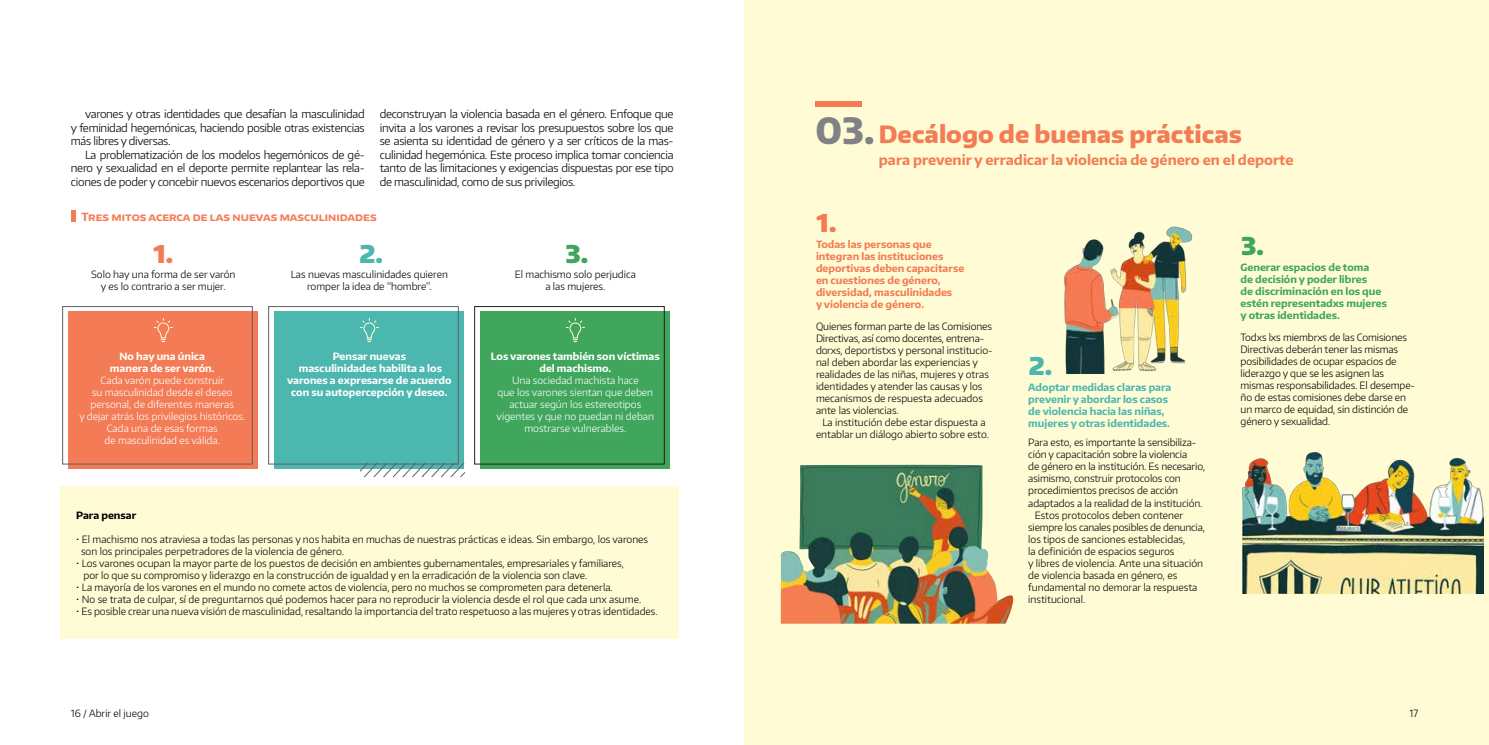
<style>
.page{position:relative;width:1489px;height:745px;background:#fff}
.page>*{position:absolute;margin:0;border:0;box-sizing:border-box;transform-origin:0 0}
.t1{font:800 36.25px "Encode Sans";color:#808285}
.t2{font:900 24.5px "Encode Sans";color:#f37b55}
.t3{font:900 24.5px "Encode Sans";color:#4cb7af}
.t4{font:900 24.5px "Encode Sans";color:#3fa65c}
.t5{font:800 23.75px "Encode Sans";color:#f47c55}
.t6{font:700 13.75px "Encode Sans";color:#f47c55}
.t7{font:300 11.25px/13.5px "Encode Sans";letter-spacing:-.025em;color:#000;text-align:justify}
.t8{font:700 11.25px "Encode Sans";color:#f47c55}
.t9{font:300 10px/12px "Encode Sans";color:#000}
.t10{font:300 10px/12px "Encode Sans";color:#fff;text-align:center}
.t11{font:700 10px/12px "Encode Sans";color:#fff;text-align:center}
.t12{font:700 10px/12px "Encode Sans";color:#f37b55}
.t13{font:700 10px/12px "Encode Sans";color:#3fa65c}
.t14{font:700 10px/12px "Encode Sans";color:#4cb7af}
.t15{font:300 10px "Encode Sans";letter-spacing:-.02em;color:#000}
.t16{font:700 10px "Encode Sans";color:#000}
</style>
<div class="page">
<div style="left:744px;top:0;width:744px;height:744px;background:#fffcd5"></div>
<div style="left:815px;top:101px;width:47px;height:5px;background:#f47c55"></div>
<img style="left:780px;top:464px;width:234px;height:159px">
<img style="left:1064px;top:226px;width:129px;height:147px">
<img style="left:1242px;top:452px;width:241px;height:141px">
<div style="left:60px;top:485px;width:618px;height:153px;background:#fffcd5"></div>
<div style="left:68px;top:311px;width:190px;height:157px;background:#f37b55"></div>
<div style="left:274px;top:311px;width:190px;height:157px;background:#4cb7af"></div>
<div style="left:480px;top:311px;width:190px;height:157px;background:#3fa65c"></div>
<div style="left:62px;top:306px;width:190px;height:158px;border:1px solid #616061"></div>
<div style="left:268px;top:306px;width:190px;height:158px;border:1px solid #616061"></div>
<div style="left:474px;top:306px;width:190px;height:158px;border:1px solid #231f20"></div>
<svg style="left:154px;top:318px;width:19px;height:24px"></svg>
<svg style="left:360px;top:318px;width:19px;height:24px"></svg>
<svg style="left:566px;top:318px;width:19px;height:24px"></svg>
<svg style="left:360px;top:463px;width:104px;height:13px"></svg>
<hr style="left:71px;top:210px;width:4px;height:12px;background:#f47c55">
<p class="t7" style="left:71px;top:107px;width:295px;text-indent:14px">varones y otras identidades que desafían la masculinidad y feminidad hegemónicas, haciendo posible otras existencias más libres y diversas.</p>
<p class="t7" style="left:71px;top:147px;width:295px;text-indent:14px">La problematización de los modelos hegemónicos de gé&shy;nero y sexualidad en el deporte permite replantear las rela&shy;ciones de poder y concebir nuevos escenarios deportivos que</p>
<p class="t7" style="left:380px;top:107px;width:295px">deconstruyan la violencia basada en el género. Enfoque que invita a los varones a revisar los presupuestos sobre los que se asienta su identidad de género y a ser críticos de la mas&shy;culinidad hegemónica. Este proceso implica tomar conciencia tanto de las limitaciones y exigencias dispuestas por ese tipo de masculinidad, como de sus privilegios.</p>
<p class="t8" style="left:81px;top:209px;width:297px">Tres mitos acerca de las nuevas masculinidades</p>
<h2 class="t2" style="left:153px;top:237px;width:21px">1.</h2>
<p class="t9" style="left:91px;top:268px;width:146px;text-align:center">Solo hay una forma de ser varón y es lo contrario a ser mujer.</p>
<h2 class="t3" style="left:359px;top:237px;width:25px">2.</h2>
<p class="t9" style="left:291px;top:268px;width:159px;text-align:center">Las nuevas masculinidades quieren romper la idea de “hombre”.</p>
<h2 class="t4" style="left:565px;top:237px;width:24px">3.</h2>
<p class="t9" style="left:514px;top:268px;width:123px;text-align:center">El machismo solo perjudica a las mujeres.</p>
<p class="t11" style="left:110px;top:349px;width:106px">No hay una única manera de ser varón.</p>
<p class="t10" style="left:79px;top:373px;width:167px">Cada varón puede construir<br>su masculinidad desde el deseo personal, de diferentes maneras<br>y dejar atrás los privilegios históricos.<br>Cada una de esas formas<br>de masculinidad es válida.</p>
<p class="t11" style="left:287px;top:349px;width:166px">Pensar nuevas<br>masculinidades habilita a los varones a expresarse de acuerdo con su autopercepción y deseo.</p>
<p class="t11" style="left:491px;top:349px;width:170px">Los varones también son víctimas del machismo.</p>
<p class="t10" style="left:496px;top:373px;width:159px">Una sociedad machista hace<br>que los varones sientan que deben actuar según los estereotipos vigentes y que no puedan ni deban mostrarse vulnerables.</p>
<p class="t16" style="left:76px;top:508px;width:61px">Para pensar</p>
<p class="t9" style="left:81px;top:532px;width:568px;text-indent:-5px">• El machismo nos atraviesa a todas las personas y nos habita en muchas de nuestras prácticas e ideas. Sin embargo, los varones son los principales perpetradores de la violencia de género.</p>
<p class="t9" style="left:83px;top:556px;width:542px;text-indent:-7px">• Los varones ocupan la mayor parte de los puestos de decisión en ambientes gubernamentales, empresariales y familiares, por lo que su compromiso y liderazgo en la construcción de igualdad y en la erradicación de la violencia son clave.</p>
<p class="t9" style="left:76px;top:580px;width:538px">• La mayoría de los varones en el mundo no comete actos de violencia, pero no muchos se comprometen para detenerla.</p>
<p class="t9" style="left:76px;top:592px;width:566px">• No se trata de culpar, sí de preguntarnos qué podemos hacer para no reproducir la violencia desde el rol que cada unx asume.</p>
<p class="t9" style="left:76px;top:604px;width:583px">• Es posible crear una nueva visión de masculinidad, resaltando la importancia del trato respetuoso a las mujeres y otras identidades.</p>
<h1 class="t1" style="left:815px;top:106px;width:61px">03.</h1>
<h3 class="t5" style="left:878px;top:118px;width:365px">Decálogo de buenas prácticas</h3>
<h3 class="t6" style="left:878px;top:151px;width:416px">para prevenir y erradicar la violencia de género en el deporte</h3>
<h2 class="t2" style="left:816px;top:207px;width:21px">1.</h2>
<p class="t12" style="left:816px;top:237px;width:150px">Todas las personas que integran las instituciones deportivas deben capacitarse en cuestiones de género, diversidad, masculinidades<br>y violencia de género.</p>
<p class="t9" style="left:816px;top:320px;width:178px">Quienes forman parte de las Comisiones Directivas, así como docentes, entrena&shy;dorxs, deportistxs y personal institucio&shy;nal deben abordar las experiencias y realidades de las niñas, mujeres y otras identidades y atender las causas y los mecanismos de respuesta adecuados ante las violencias.</p>
<p class="t9" style="left:816px;top:416px;width:175px;text-align:center">La institución debe estar dispuesta a entablar un diálogo abierto sobre esto.</p>
<h2 class="t3" style="left:1028px;top:349px;width:25px">2.</h2>
<p class="t14" style="left:1028px;top:380px;width:145px">Adoptar medidas claras para prevenir y abordar los casos de violencia hacia las niñas, mujeres y otras identidades.</p>
<p class="t9" style="left:1028px;top:436px;width:169px">Para esto, es importante la sensibiliza-</p>
<p class="t9" style="left:1028px;top:448px;width:160px">ción y capacitación sobre la violencia</p>
<p class="t9" style="left:1028px;top:460px;width:178px">de género en la institución. Es necesario,</p>
<p class="t9" style="left:1028px;top:472px;width:154px">asimismo, construir protocolos con</p>
<p class="t9" style="left:1028px;top:484px;width:151px">procedimientos precisos de acción</p>
<p class="t9" style="left:1028px;top:496px;width:176px">adaptados a la realidad de la institución.</p>
<p class="t9" style="left:1034px;top:508px;width:150px">Estos protocolos deben contener</p>
<p class="t15" style="left:1028px;top:520px;width:178px">siempre los canales posibles de denuncia,</p>
<p class="t9" style="left:1028px;top:532px;width:159px">los tipos de sanciones establecidas,</p>
<p class="t9" style="left:1028px;top:544px;width:148px">la definición de espacios seguros</p>
<p class="t9" style="left:1028px;top:556px;width:176px">y libres de violencia. Ante una situación</p>
<p class="t9" style="left:1028px;top:568px;width:150px">de violencia basada en género, es</p>
<p class="t9" style="left:1028px;top:580px;width:171px">fundamental no demorar la respuesta</p>
<p class="t9" style="left:1028px;top:592px;width:59px">institucional.</p>
<h2 class="t4" style="left:1240px;top:230px;width:24px">3.</h2>
<p class="t13" style="left:1240px;top:260px;width:148px">Generar espacios de toma<br>de decisión y poder libres<br>de discriminación en los que estén representadxs mujeres y otras identidades.</p>
<p class="t9" style="left:1240px;top:331px;width:176px">Todxs lxs miembrxs de las Comisiones Directivas deberán tener las mismas posibilidades de ocupar espacios de liderazgo y que se les asignen las mismas responsabilidades. El desempe&shy;ño de estas comisiones debe darse en un marco de equidad, sin distinción de género y sexualidad.</p>
<p class="t9" style="left:71px;top:706px;width:79px">16 / Abrir el juego</p>
<p class="t9" style="left:1409px;top:706px;width:10px">17</p>
</div>
